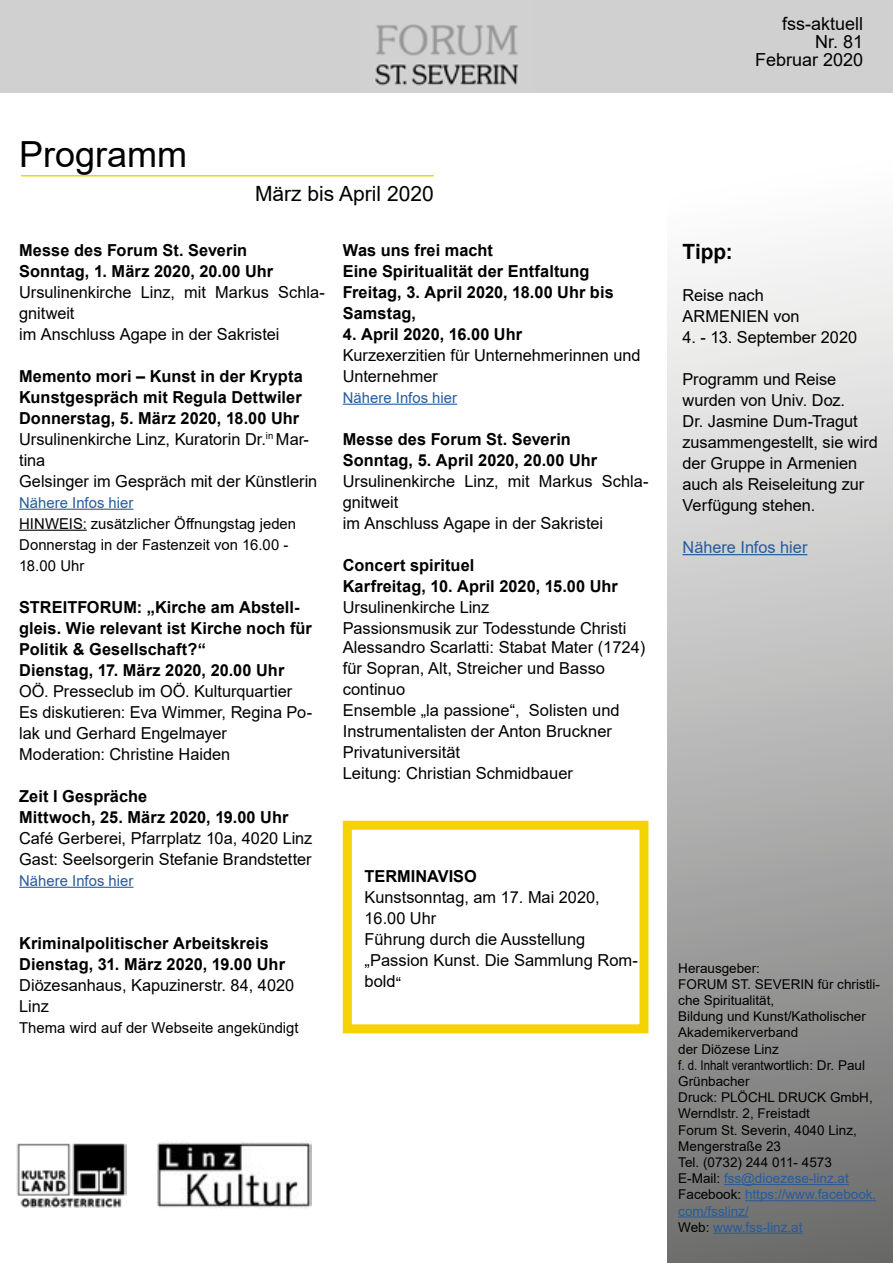
<style>
.page{position:relative;width:893px;height:1263px;background:#fff}
.page>*{position:absolute;margin:0;border:0;box-sizing:border-box;transform-origin:0 0}
.t1{font:36px "Arial";color:#000}
.t2{font:21px "Arial";color:#000}
.t3{font:700 21px "Arial";color:#000}
.t4{font:18px/18px "Arial";color:#000;text-align:right}
.t5{font:16.5px/21px "Arial";color:#000}
.t6{font:700 16.5px/21px "Arial";letter-spacing:.005em;color:#000}
.t7{font:16.5px "Arial";color:#275b9b}
.t8{font:15px/21px "Arial";letter-spacing:.005em;color:#000}
.t9{font:15px "Arial";color:#275b9b}
.t10{font:13.5px/16.2px "Arial";color:#000}
.s1{font-weight:400}
.s2{color:#275b9b}
</style>
<div class="page">
<div style="left:668px;top:0;width:225px;height:1263px;background:linear-gradient(to bottom,#fff,#70706f)"></div>
<div style="left:0;top:0;width:893px;height:92px;background:#d0d0d0"></div>
<img style="left:375px;top:24px;width:143px;height:62px">
<hr style="left:21px;top:175px;width:413px;height:1px;background:#f5d300">
<hr style="left:19px;top:509px;width:114px;height:1px;background:#275b9b">
<hr style="left:19px;top:530px;width:68px;height:1px;background:#000">
<hr style="left:19px;top:887px;width:114px;height:1px;background:#275b9b">
<hr style="left:343px;top:404px;width:114px;height:1px;background:#275b9b">
<hr style="left:682px;top:554px;width:125px;height:1px;background:#275b9b">
<hr style="left:724px;top:1184px;width:125px;height:1px;background:#275b9b">
<hr style="left:745px;top:1200px;width:131px;height:1px;background:#275b9b">
<hr style="left:678px;top:1216px;width:71px;height:1px;background:#275b9b">
<hr style="left:713px;top:1233px;width:89px;height:1px;background:#275b9b">
<img style="left:16px;top:1143px;width:110px;height:65px">
<img style="left:157px;top:1140px;width:154px;height:69px">
<div style="left:343px;top:821px;width:305px;height:212px;border:9px solid #f5d300"></div>
<h1 class="t1" style="left:19px;top:130px;width:170px">Programm</h1>
<p class="t2" style="left:255px;top:179px;width:180px">März bis April 2020</p>
<p class="t6" style="left:19px;top:239px;width:256px">Messe des Forum St. Severin<br>Sonntag, 1. März 2020, 20.00 Uhr</p>
<p class="t5" style="left:19px;top:281px;width:307px">Ursulinenkirche Linz, mit Markus Schla&shy;gnitweit<br>im Anschluss Agape in der Sakristei</p>
<p class="t6" style="left:19px;top:365px;width:300px">Memento mori – Kunst in der Krypta<br>Kunstgespräch mit Regula Dettwiler<br>Donnerstag, 5. März 2020, 18.00 Uhr<br><span class="s1">Ursulinenkirche Linz, Kuratorin Dr.</span><sup>in</sup> <span class="s1">Mar&shy;tina<br>Gelsinger im Gespräch mit der Künstlerin</span></p>
<p class="t9" style="left:19px;top:492px;width:116px">Nähere Infos hier</p>
<p class="t8" style="left:19px;top:513px;width:279px">HINWEIS: zusätzlicher Öffnungstag jeden<br>Donnerstag in der Fastenzeit von 16.00 -<br>18.00 Uhr</p>
<p class="t6" style="left:19px;top:596px;width:294px">STREITFORUM: „Kirche am Abstell&shy;gleis. Wie relevant ist Kirche noch für Politik &amp; Gesellschaft?“<br>Dienstag, 17. März 2020, 20.00 Uhr</p>
<p class="t5" style="left:19px;top:680px;width:295px">OÖ. Presseclub im OÖ. Kulturquartier Es diskutieren: Eva Wimmer, Regina Po&shy;lak und Gerhard Engelmayer Moderation: Christine Haiden</p>
<p class="t6" style="left:19px;top:785px;width:271px">Zeit I Gespräche<br>Mittwoch, 25. März 2020, 19.00 Uhr</p>
<p class="t5" style="left:19px;top:827px;width:295px">Café Gerberei, Pfarrplatz 10a, 4020 Linz<br>Gast: Seelsorgerin Stefanie Brandstetter</p>
<p class="t9" style="left:19px;top:870px;width:116px">Nähere Infos hier</p>
<p class="t6" style="left:343px;top:239px;width:272px">Was uns frei macht<br>Eine Spiritualität der Entfaltung<br>Freitag, 3. April 2020, 18.00 Uhr bis<br>Samstag,</p>
<p class="t6" style="left:343px;top:323px;width:181px">4. April 2020, 16.00 Uhr</p>
<p class="t5" style="left:343px;top:344px;width:299px">Kurzexerzitien für Unternehmerinnen und<br>Unternehmer</p>
<p class="t9" style="left:343px;top:387px;width:116px">Nähere Infos hier</p>
<p class="t6" style="left:343px;top:428px;width:256px">Messe des Forum St. Severin<br>Sonntag, 5. April 2020, 20.00 Uhr</p>
<p class="t5" style="left:343px;top:470px;width:307px">Ursulinenkirche Linz, mit Markus Schla&shy;gnitweit<br>im Anschluss Agape in der Sakristei</p>
<p class="t6" style="left:343px;top:554px;width:277px">Concert spirituel<br>Karfreitag, 10. April 2020, 15.00 Uhr</p>
<p class="t5" style="left:343px;top:596px;width:285px">Ursulinenkirche Linz<br>Passionsmusik zur Todesstunde Christi</p>
<p class="t5" style="left:343px;top:637px;width:304px">Alessandro Scarlatti: Stabat Mater (1724) für Sopran, Alt, Streicher und Basso continuo<br>Ensemble „la passione“, Solisten und<br>Instrumentalisten der Anton Bruckner<br>Privatuniversität<br>Leitung: Christian Schmidbauer</p>
<p class="t6" style="left:365px;top:866px;width:114px">TERMINAVISO</p>
<p class="t5" style="left:365px;top:887px;width:275px">Kunstsonntag, am 17. Mai 2020,<br>16.00 Uhr<br>Führung durch die Ausstellung „Passion Kunst. Die Sammlung Rom&shy;bold“</p>
<p class="t6" style="left:19px;top:932px;width:267px">Kriminalpolitischer Arbeitskreis<br>Dienstag, 31. März 2020, 19.00 Uhr</p>
<p class="t5" style="left:19px;top:974px;width:277px">Diözesanhaus, Kapuzinerstr. 84, 4020<br>Linz</p>
<p class="t8" style="left:19px;top:1017px;width:281px">Thema wird auf der Webseite angekündigt</p>
<p class="t4" style="left:755px;top:14px;width:110px">fss-aktuell<br>Nr. 81<br>Februar 2020</p>
<p class="t3" style="left:682px;top:237px;width:52px">Tipp:</p>
<p class="t5" style="left:682px;top:284px;width:119px">Reise nach<br>ARMENIEN von</p>
<p class="t5" style="left:682px;top:326px;width:176px">4. - 13. September 2020</p>
<p class="t5" style="left:682px;top:368px;width:197px">Programm und Reise wurden von Univ. Doz.<br>Dr. Jasmine Dum-Tragut zusammengestellt, sie wird der Gruppe in Armenien auch als Reiseleitung zur<br>Verfügung stehen.</p>
<p class="t7" style="left:682px;top:536px;width:126px">Nähere Infos hier</p>
<p class="t10" style="left:678px;top:959px;width:203px">Herausgeber:<br>FORUM ST. SEVERIN für christli&shy;che Spiritualität,<br>Bildung und Kunst/Katholischer<br>Akademikerverband<br>der Diözese Linz<br>f. d. Inhalt verantwortlich: Dr. Paul<br>Grünbacher<br>Druck: PLÖCHL DRUCK GmbH,<br>Werndlstr. 2, Freistadt<br>Forum St. Severin, 4040 Linz,<br>Mengerstraße 23<br>Tel. (0732) 244 011- 4573<br>E-Mail: <span class="s2">fss@dioezese-linz.at<br></span>Facebook: <span class="s2">https://www.facebook. com/fsslinz/<br></span>Web: <span class="s2">www.fss-linz.at</span></p>
</div>
